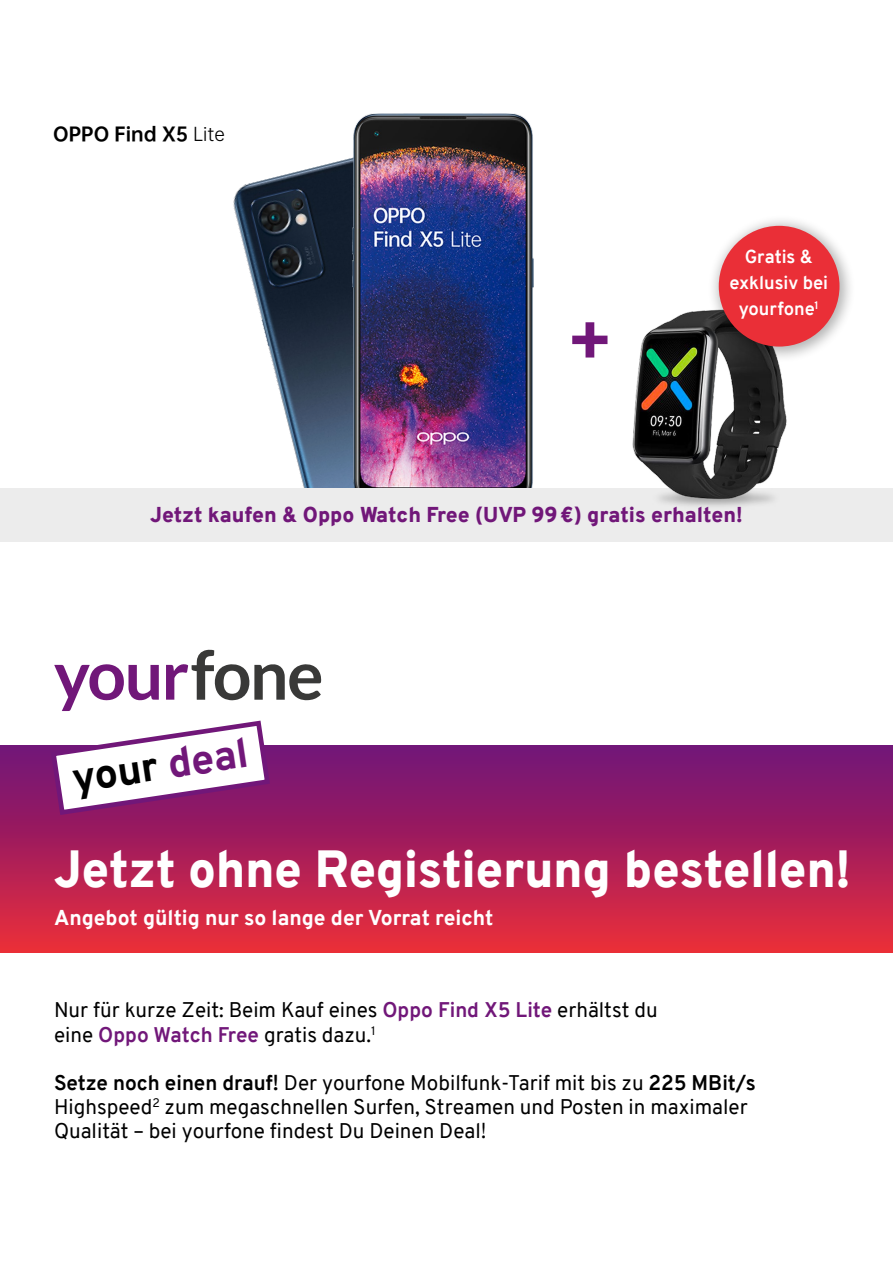
<style>
.page{position:relative;width:893px;height:1263px;background:#fff}
.page>*{position:absolute;margin:0;border:0;box-sizing:border-box;transform-origin:0 0}
.t1{font:700 75px "Overpass";color:#711779}
.t2{font:900 51px "Overpass";letter-spacing:-.01em;color:#fff;scale:.96 1}
.t3{font:800 40.95px "Overpass";color:#000}
.t4{font:900 21px "Overpass";color:#711779}
.t5{font:800 21px "Overpass";color:#fff}
.t6{font:20.7px/24px "Overpass";color:#000}
.t7{font:700 18.3px/26px "Overpass";letter-spacing:-.005em;color:#fff;text-align:center}
.t8{font:18px "OPPO Sans H";color:#000}
.s1{font-family:"OPPO Sans R"}
.s2{color:#711779}
.s3{font-weight:700;color:#711779}
.s4{font-weight:700}
</style>
<div class="page">
<div style="left:0;top:745px;width:893px;height:207px;background:linear-gradient(to bottom,#6a1279,#e82c3a)"></div>
<svg style="left:54px;top:664px;width:105px;height:47px"></svg>
<svg style="left:166px;top:650px;width:155px;height:50px"></svg>
<svg style="left:48px;top:720px;width:225px;height:98px"></svg>
<img style="left:229px;top:157px;width:251px;height:385px">
<img style="left:353px;top:114px;width:180px;height:374px">
<div style="left:0;top:488px;width:893px;height:53px;background:#ececec"></div>
<img style="left:632px;top:310px;width:155px;height:197px">
<div style="left:707px;top:215px;width:149px;height:149px;background:#000;opacity:.3"></div>
<div style="left:719px;top:226px;width:120px;height:121px;background:#ea2f37;border-radius:50%"></div>
<p class="t8" style="left:53px;top:117px;width:173px">OPPO Find X5 <span class="s1">Lite</span></p>
<h1 class="t1" style="left:566px;top:286px;width:49px">+</h1>
<p class="t7" style="left:729px;top:244px;width:100px">Gratis &amp; exklusiv bei yourfone<sup>1</sup></p>
<p class="t4" style="left:150px;top:500px;width:594px">Jetzt kaufen &amp; Oppo Watch Free (UVP 99€) gratis erhalten!</p>
<h3 class="t3" style="left:68px;top:749px;width:179px;rotate:-8deg">your <span class="s2">deal</span></h3>
<h2 class="t2" style="left:54px;top:833px;width:831px">Jetzt ohne Registierung bestellen!</h2>
<p class="t5" style="left:54px;top:902px;width:441px">Angebot gültig nur so lange der Vorrat reicht</p>
<p class="t6" style="left:54px;top:998px;width:605px">Nur für kurze Zeit: Beim Kauf eines <span class="s3">Oppo Find X5 Lite</span> erhältst du eine <span class="s3">Oppo Watch Free</span> gratis dazu.<sup>1</sup></p>
<p class="t6" style="left:54px;top:1070px;width:703px"><span class="s4">Setze noch einen drauf!</span> Der yourfone Mobilfunk-Tarif mit bis zu <span class="s4">225 MBit/s<br></span>Highspeed<sup>2</sup> zum megaschnellen Surfen, Streamen und Posten in maximaler<br>Qualität – bei yourfone findest Du Deinen Deal!</p>
</div>
